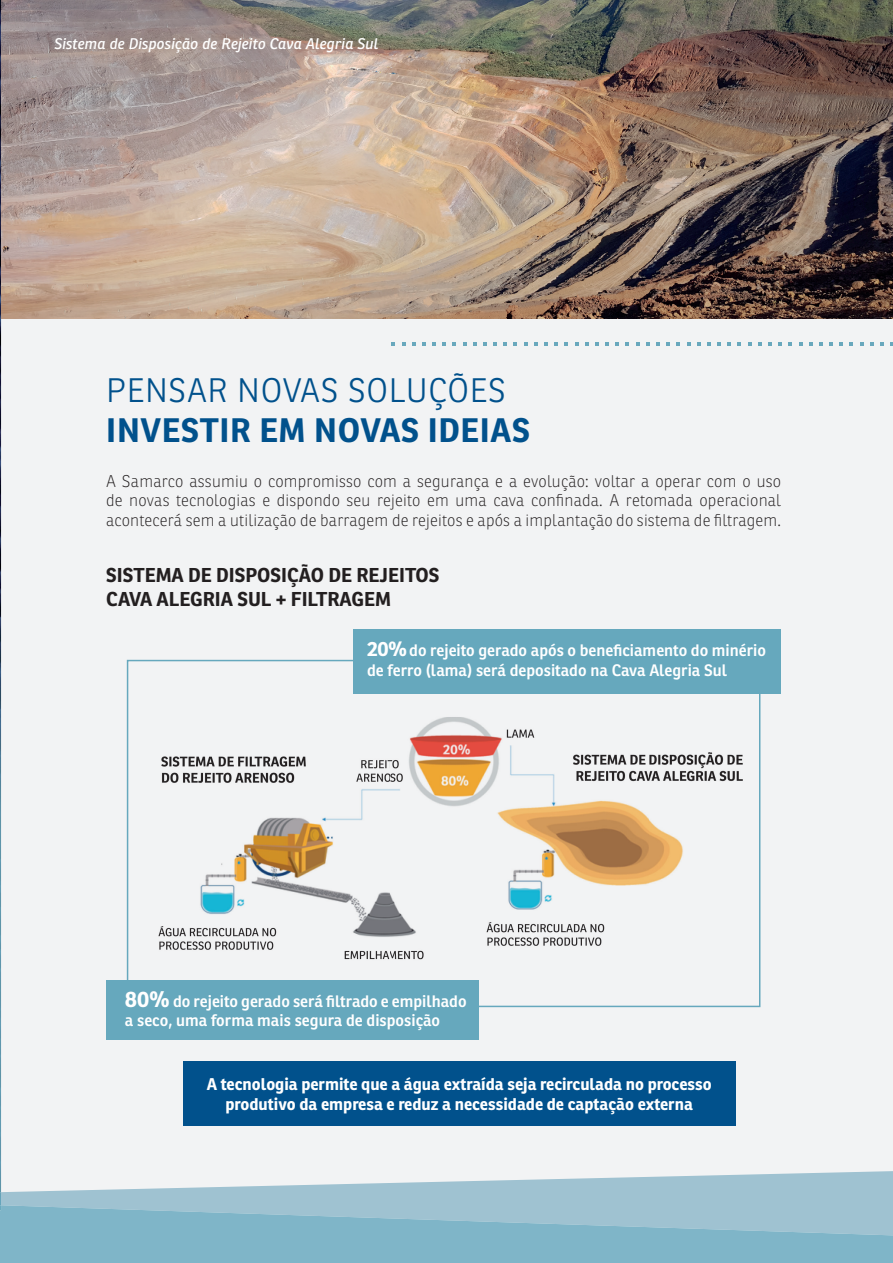
<style>
.page{position:relative;width:893px;height:1263px;background:#fff}
.page>*{position:absolute;margin:0;border:0;box-sizing:border-box;transform-origin:0 0}
.t1{font:700 33px "Ronnia";letter-spacing:.02em;color:#01518c}
.t2{font:300 33px "Ronnia";letter-spacing:.02em;color:#01518c}
.t3{font:700 19.5px/23.4px "Ronnia";color:#231f20}
.t4{font:100 16.5px/19.8px "Ronnia";letter-spacing:.01em;color:#231f20;text-align:justify}
.t5{font:700 16.5px/19.8px "Ronnia";color:#fff;text-align:center}
.t6{font:600 16.2px/19.4px "Ronnia";color:#fff}
.t7{font:italic 15px "Ronnia W01";color:#fff}
.s1{font-weight:700;font-size:20.25px}
.s2{font-weight:700;font-size:22.05px}
</style>
<div class="page">
<div style="left:0;top:317px;width:893px;height:946px;background:#f2f3f4"></div>
<img style="left:0;top:0;width:1px;height:1192px">
<svg style="left:1px;top:1171px;width:892px;height:34px;fill:#9fc2d1"></svg>
<svg style="left:0;top:1205px;width:893px;height:58px;background:#87b8ca"></svg>
<svg style="left:0;top:1192px;width:1px;height:18px"></svg>
<img style="left:1px;top:0;width:892px;height:319px">
<svg style="left:392px;top:342px;width:3px;height:4px"></svg>
<svg style="left:402px;top:342px;width:3px;height:4px"></svg>
<svg style="left:412px;top:342px;width:3px;height:4px"></svg>
<svg style="left:422px;top:342px;width:4px;height:4px"></svg>
<svg style="left:432px;top:342px;width:4px;height:4px"></svg>
<svg style="left:442px;top:342px;width:4px;height:4px"></svg>
<svg style="left:453px;top:342px;width:3px;height:4px"></svg>
<svg style="left:463px;top:342px;width:3px;height:4px"></svg>
<svg style="left:473px;top:342px;width:3px;height:4px"></svg>
<svg style="left:483px;top:342px;width:4px;height:4px"></svg>
<svg style="left:493px;top:342px;width:4px;height:4px"></svg>
<svg style="left:504px;top:342px;width:3px;height:4px"></svg>
<svg style="left:514px;top:342px;width:3px;height:4px"></svg>
<svg style="left:524px;top:342px;width:3px;height:4px"></svg>
<svg style="left:534px;top:342px;width:4px;height:4px"></svg>
<svg style="left:544px;top:342px;width:4px;height:4px"></svg>
<svg style="left:554px;top:342px;width:4px;height:4px"></svg>
<svg style="left:565px;top:342px;width:3px;height:4px"></svg>
<svg style="left:575px;top:342px;width:3px;height:4px"></svg>
<svg style="left:585px;top:342px;width:3px;height:4px"></svg>
<svg style="left:595px;top:342px;width:4px;height:4px"></svg>
<svg style="left:605px;top:342px;width:4px;height:4px"></svg>
<svg style="left:616px;top:342px;width:3px;height:4px"></svg>
<svg style="left:626px;top:342px;width:3px;height:4px"></svg>
<svg style="left:636px;top:342px;width:3px;height:4px"></svg>
<svg style="left:646px;top:342px;width:3px;height:4px"></svg>
<svg style="left:656px;top:342px;width:4px;height:4px"></svg>
<svg style="left:666px;top:342px;width:4px;height:4px"></svg>
<svg style="left:677px;top:342px;width:3px;height:4px"></svg>
<svg style="left:687px;top:342px;width:3px;height:4px"></svg>
<svg style="left:697px;top:342px;width:3px;height:4px"></svg>
<svg style="left:707px;top:342px;width:4px;height:4px"></svg>
<svg style="left:717px;top:342px;width:4px;height:4px"></svg>
<svg style="left:728px;top:342px;width:3px;height:4px"></svg>
<svg style="left:738px;top:342px;width:3px;height:4px"></svg>
<svg style="left:748px;top:342px;width:3px;height:4px"></svg>
<svg style="left:758px;top:342px;width:3px;height:4px"></svg>
<svg style="left:768px;top:342px;width:4px;height:4px"></svg>
<svg style="left:778px;top:342px;width:4px;height:4px"></svg>
<svg style="left:789px;top:342px;width:3px;height:4px"></svg>
<svg style="left:799px;top:342px;width:3px;height:4px"></svg>
<svg style="left:809px;top:342px;width:3px;height:4px"></svg>
<svg style="left:819px;top:342px;width:4px;height:4px"></svg>
<svg style="left:829px;top:342px;width:4px;height:4px"></svg>
<svg style="left:840px;top:342px;width:3px;height:4px"></svg>
<svg style="left:850px;top:342px;width:3px;height:4px"></svg>
<svg style="left:860px;top:342px;width:3px;height:4px"></svg>
<svg style="left:870px;top:342px;width:3px;height:4px"></svg>
<svg style="left:880px;top:342px;width:4px;height:4px"></svg>
<svg style="left:890px;top:342px;width:3px;height:4px"></svg>
<img style="left:158px;top:717px;width:585px;height:243px">
<div style="left:183px;top:1062px;width:553px;height:64px;background:#01518c"></div>
<div style="left:353px;top:629px;width:427px;height:64px;background:#66a8bd"></div>
<div style="left:106px;top:980px;width:372px;height:60px;background:#66a8bd"></div>
<p class="t7" style="left:54px;top:34px;width:326px">Sistema de Disposição de Rejeito Cava Alegria Sul</p>
<h1 class="t2" style="left:106px;top:370px;width:401px">PENSAR NOVAS SOLUÇÕES</h1>
<h1 class="t1" style="left:106px;top:409px;width:425px">INVESTIR EM NOVAS IDEIAS</h1>
<p class="t4" style="left:106px;top:471px;width:677px">A Samarco assumiu o compromisso com a segurança e a evolução: voltar a operar com o uso de novas tecnologias e dispondo seu rejeito em uma cava confinada. A retomada operacional acontecerá sem a utilização de barragem de rejeitos e após a implantação do sistema de filtragem.</p>
<p class="t3" style="left:106px;top:564px;width:334px">SISTEMA DE DISPOSIÇÃO DE REJEITOS<br>CAVA ALEGRIA SUL + FILTRAGEM</p>
<p class="t6" style="left:367px;top:641px;width:400px"><span class="s1">20%</span>do rejeito gerado após o beneficiamento do minério de ferro (lama) será depositado na Cava Alegria Sul</p>
<p class="t6" style="left:125px;top:991px;width:343px"><span class="s2">80%</span> do rejeito gerado será filtrado e empilhado a seco, uma forma mais segura de disposição</p>
<p class="t5" style="left:207px;top:1074px;width:506px">A tecnologia permite que a água extraída seja recirculada no processo produtivo da empresa e reduz a necessidade de captação externa</p>
</div>
